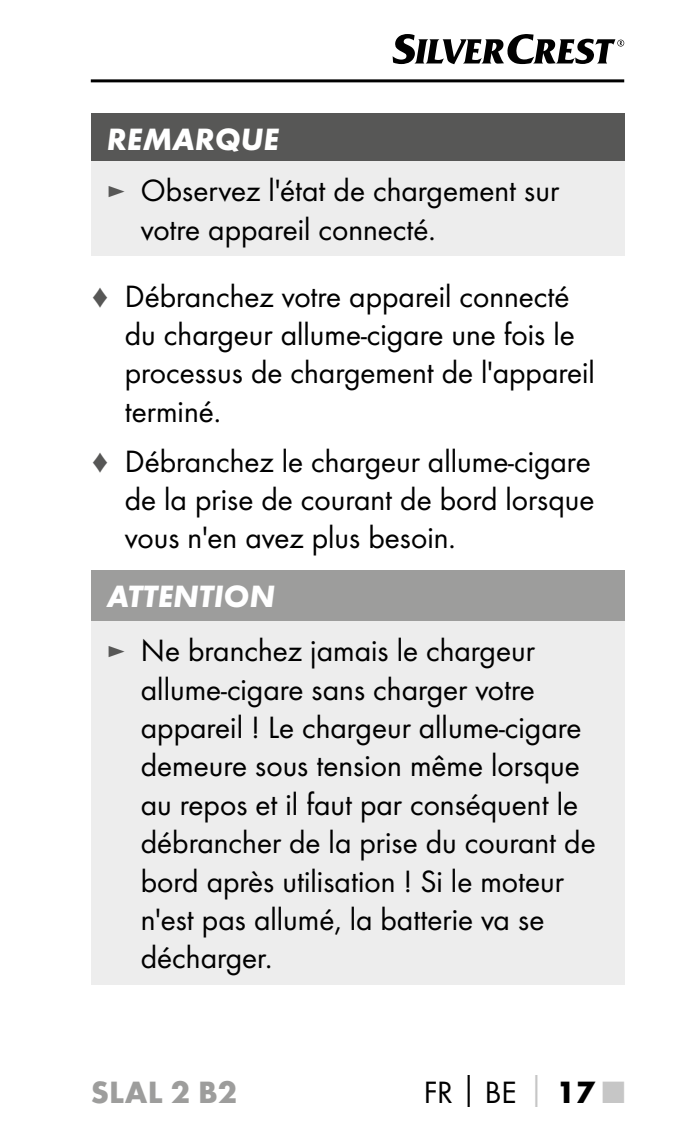
<style>
.page{position:relative;width:681px;height:1134px;background:#fff}
.page>*{position:absolute;margin:0;border:0;box-sizing:border-box;transform-origin:0 0}
.t1{font:32px/38.4px "Futura Boo";color:#000}
.t2{font:italic 700 32px "Futura";color:#fff}
.t3{font:700 32px "Futura";color:#9d9d9c}
.s1{font-size:28px;color:#575756}
.s2{font-family:"Futura";font-weight:700}
.s3{font-family:"Futura";font-weight:700;color:#c6c6c6}
</style>
<div class="page">
<hr style="left:91px;top:79px;width:533px;height:3px;background:#000">
<svg style="left:392px;top:34px;width:232px;height:30px"></svg>
<div style="left:91px;top:113px;width:533px;height:48px;background:#575756"></div>
<div style="left:91px;top:161px;width:533px;height:95px;background:#ededed"></div>
<div style="left:91px;top:570px;width:533px;height:51px;background:#9d9d9c"></div>
<div style="left:91px;top:621px;width:533px;height:363px;background:#ededed"></div>
<p class="t2" style="left:107px;top:119px;width:174px">REMARQUE</p>
<p class="t1" style="left:141px;top:171px;width:420px;text-indent:-34px"><span class="s1">►</span> Observez l'état de chargement sur votre appareil connecté.</p>
<p class="t1" style="left:125px;top:276px;width:471px;text-indent:-34px"><span class="s1">♦</span> Débranchez votre appareil connecté du chargeur allume-cigare une fois le processus de chargement de l'appareil terminé.</p>
<p class="t1" style="left:125px;top:441px;width:471px;text-align:justify;text-indent:-34px"><span class="s1">♦</span> Débranchez le chargeur allume-cigare de la prise de courant de bord lorsque vous n'en avez plus besoin.</p>
<p class="t2" style="left:107px;top:576px;width:169px">ATTENTION</p>
<p class="t1" style="left:141px;top:631px;width:456px;text-indent:-34px"><span class="s1">►</span> Ne branchez jamais le chargeur allume-cigare sans charger votre appareil ! Le chargeur allume-cigare demeure sous tension même lorsque au repos et il faut par conséquent le débrancher de la prise du courant de bord après utilisation ! Si le moteur n'est pas allumé, la batterie va se décharger.</p>
<p class="t3" style="left:91px;top:1072px;width:148px">SLAL 2 B2</p>
<p class="t1" style="left:423px;top:1072px;width:202px">FR<span class="s2">│</span>BE<span class="s3">│</span><span class="s2">17</span> <span class="s3">■</span></p>
</div>
